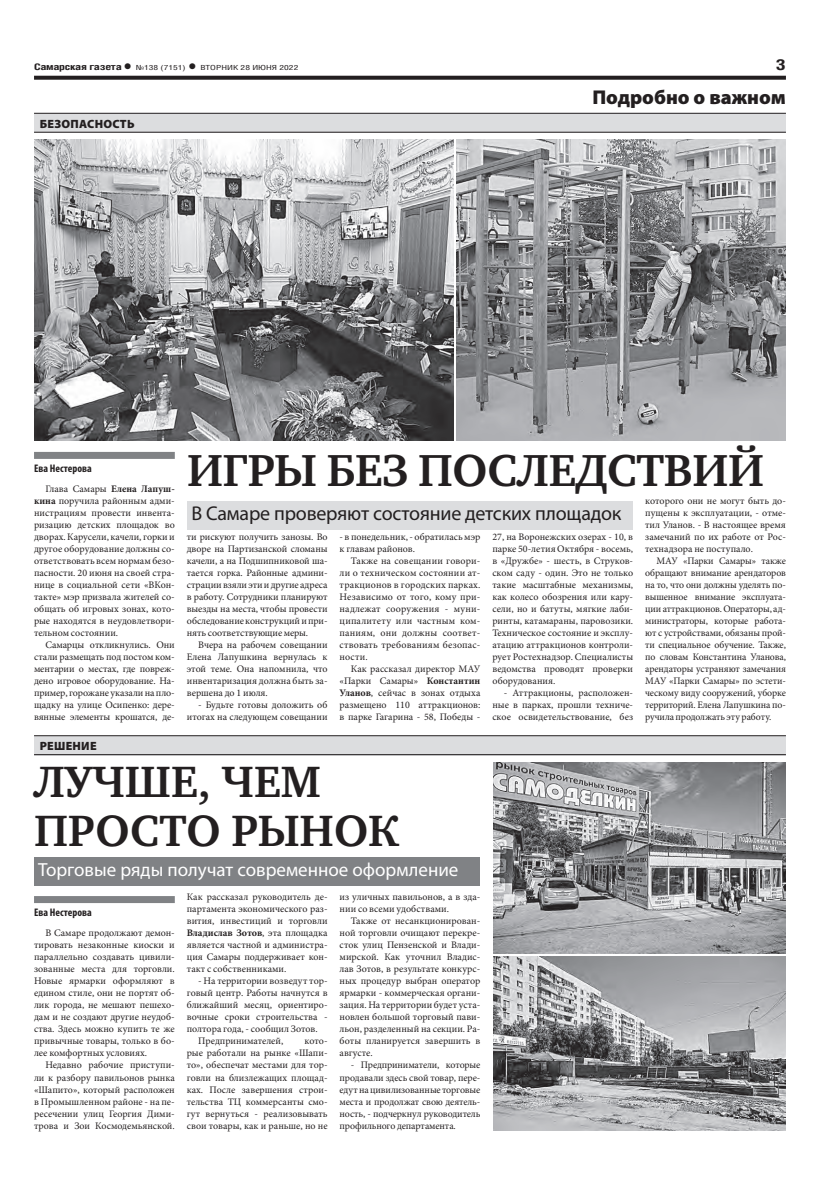
<style>
.page{position:relative;width:820px;height:1191px;background:#fff}
.page>*{position:absolute;margin:0;border:0;box-sizing:border-box;transform-origin:0 0}
.заголовок{font:700 46px "Charter C";letter-spacing:-.01em;color:#231f20}
.заголовок-2{font:700 45px/49px "Charter C";color:#231f20}
.подзаголовок{font:20px "Myriad Pro";letter-spacing:-.01em;color:#231f20}
.рубрика{font:900 20px "Myriad Pro";color:#231f20}
.подзаголовок__копия{font:19px "Myriad Pro";color:#fff}
.t1{font:700 15px "Helios Cond";color:#231f20;scale:1.4 1}
.надзаголовок{font:900 12px "Myriad Pro";letter-spacing:.02em;color:#231f20}
.автор_чб{font:700 condensed 11px "Myriad Pro";color:#231f20}
.ОСНОВНОЙ__копия__4{font:10px/12px "Minion Pro";color:#231f20;text-align:justify}
.t2{font:700 9px "Helios Cond";letter-spacing:-.02em;color:#231f20;scale:1.4 1}
.t3{font:7px "Helios Cond";color:#231f20;scale:1.4 1}
.s1{font-size:16px}
.s2{font-weight:700;font-size:16px}
.s3{font-weight:700}
</style>
<div class="page">
<svg style="left:34px;top:76px;width:751px;height:4px;background:#322f2f"></svg>
<div style="left:34px;top:452px;width:141px;height:7px;background:#808285"></div>
<div style="left:34px;top:113px;width:751px;height:20px;background:#dcdddf"></div>
<hr style="left:34px;top:113px;width:751px;height:1px;background:#231f20">
<hr style="left:34px;top:132px;width:751px;height:1px;background:#231f20">
<div style="left:34px;top:736px;width:751px;height:19px;background:#dcdddf"></div>
<hr style="left:34px;top:735px;width:751px;height:1px;background:#231f20">
<hr style="left:34px;top:754px;width:751px;height:1px;background:#231f20">
<div style="left:187px;top:501px;width:445px;height:28px;background:#dcdddf"></div>
<img style="left:34px;top:140px;width:420px;height:300px">
<div style="left:34px;top:896px;width:141px;height:7px;background:#808285"></div>
<img style="left:493px;top:763px;width:292px;height:191px">
<img style="left:493px;top:956px;width:292px;height:174px">
<img style="left:456px;top:140px;width:329px;height:300px">
<div style="left:34px;top:857px;width:445px;height:29px;background:#808285"></div>
<p class="t2" style="left:34px;top:61px;width:71px">Самарская газета<span class="s1">•</span></p>
<p class="t3" style="left:136px;top:63px;width:118px">№138 (7151) <span class="s2">•</span> ВТОРНИК 28 ИЮНЯ 2022</p>
<p class="t1" style="left:775px;top:55px;width:9px">3</p>
<p class="надзаголовок" style="left:40px;top:117px;width:96px">БЕЗОПАСНОСТЬ</p>
<p class="рубрика" style="left:592px;top:85px;width:195px">Подробно о важном</p>
<p class="автор_чб" style="left:34px;top:462px;width:59px">Ева Нестерова</p>
<p class="ОСНОВНОЙ__копия__4" style="left:34px;top:483px;width:142px;text-indent:11px">Глава Самары <span class="s3">Елена Лапуш&shy;кина</span> поручила районным адми&shy;нистрациям провести инвента&shy;ризацию детских площадок во дворах. Карусели, качели, горки и другое оборудование должны со&shy;ответствовать всем нормам безо&shy;пасности. 20 июня на своей стра&shy;нице в социальной сети «ВКон&shy;такте» мэр призвала жителей со&shy;общать об игровых зонах, кото&shy;рые находятся в неудовлетвори&shy;тельном состоянии.</p>
<p class="ОСНОВНОЙ__копия__4" style="left:34px;top:639px;width:142px;text-indent:11px">Самарцы откликнулись. Они стали размещать под постом ком&shy;ментарии о местах, где повреж&shy;дено игровое оборудование. На&shy;пример, горожане указали на пло&shy;щадку на улице Осипенко: дере&shy;вянные элементы крошатся, де-</p>
<p class="надзаголовок" style="left:40px;top:739px;width:58px">РЕШЕНИЕ</p>
<p class="заголовок" style="left:187px;top:445px;width:578px">ИГРЫ БЕЗ ПОСЛЕДСТВИЙ</p>
<p class="подзаголовок" style="left:191px;top:501px;width:431px">В Самаре проверяют состояние детских площадок</p>
<p class="ОСНОВНОЙ__копия__4" style="left:645px;top:495px;width:142px">которого они не могут быть до&shy;пущены к эксплуатации, - отме&shy;тил Уланов. - В настоящее время замечаний по их работе от Рос&shy;технадзора не поступало.</p>
<p class="ОСНОВНОЙ__копия__4" style="left:645px;top:555px;width:142px;text-indent:11px">МАУ «Парки Самары» также обращают внимание арендаторов на то, что они должны уделять по&shy;вышенное внимание эксплуата&shy;ции аттракционов. Операторы, ад&shy;министраторы, которые работа&shy;ют с устройствами, обязаны прой&shy;ти специальное обучение. Также, по словам Константина Уланова, арендаторы устраняют замечания МАУ «Парки Самары» по эстети&shy;ческому виду сооружений, уборке территорий. Елена Лапушкина по&shy;ручила продолжать эту работу.</p>
<p class="ОСНОВНОЙ__копия__4" style="left:339px;top:531px;width:142px">- в понедельник, - обратилась мэр к главам районов.</p>
<p class="ОСНОВНОЙ__копия__4" style="left:339px;top:555px;width:142px;text-indent:11px">Также на совещании говори&shy;ли о техническом состоянии ат&shy;тракционов в городских парках.<br>Независимо от того, кому при&shy;надлежат сооружения - муни&shy;ципалитету или частным ком&shy;паниям, они должны соответ&shy;ствовать требованиям безопас&shy;ности.</p>
<p class="ОСНОВНОЙ__копия__4" style="left:339px;top:663px;width:142px;text-indent:11px">Как рассказал директор МАУ «Парки Самары» <span class="s3">Константин Уланов</span>, сейчас в зонах отдыха размещено 110 аттракционов: в парке Гагарина - 58, Победы -</p>
<p class="ОСНОВНОЙ__копия__4" style="left:187px;top:531px;width:142px">ти рискуют получить занозы. Во дворе на Партизанской сломаны качели, а на Подшипниковой ша&shy;тается горка. Районные админи&shy;страции взяли эти и другие адреса в работу. Сотрудники планируют выезды на места, чтобы провести обследование конструкций и при&shy;нять соответствующие меры.</p>
<p class="ОСНОВНОЙ__копия__4" style="left:187px;top:639px;width:142px;text-indent:11px">Вчера на рабочем совещании Елена Лапушкина вернулась к этой теме. Она напомнила, что инвентаризация должна быть за&shy;вершена до 1 июля.</p>
<p class="ОСНОВНОЙ__копия__4" style="left:187px;top:699px;width:142px;text-align:right">- Будьте готовы доложить об итогах на следующем совещании</p>
<p class="ОСНОВНОЙ__копия__4" style="left:492px;top:531px;width:142px">27, на Воронежских озерах - 10, в парке 50-летия Октября - восемь, в «Дружбе» - шесть, в Струков&shy;ском саду - один. Это не только такие масштабные механизмы, как колесо обозрения или кару&shy;сели, но и батуты, мягкие лаби&shy;ринты, катамараны, паровозики.<br>Техническое состояние и эксплу&shy;атацию аттракционов контроли&shy;рует Ростехнадзор. Специалисты ведомства проводят проверки оборудования.</p>
<p class="ОСНОВНОЙ__копия__4" style="left:492px;top:687px;width:142px;text-indent:11px">- Аттракционы, расположен&shy;ные в парках, прошли техниче&shy;ское освидетельствование, без</p>
<p class="заголовок-2" style="left:34px;top:757px;width:366px">ЛУЧШЕ, ЧЕМ<br>ПРОСТО РЫНОК</p>
<p class="подзаголовок__копия" style="left:38px;top:858px;width:421px">Торговые ряды получат современное оформление</p>
<p class="автор_чб" style="left:34px;top:906px;width:59px">Ева Нестерова</p>
<p class="ОСНОВНОЙ__копия__4" style="left:34px;top:927px;width:142px;text-indent:11px">В Самаре продолжают демон&shy;тировать незаконные киоски и параллельно создавать цивили&shy;зованные места для торговли.<br>Новые ярмарки оформляют в едином стиле, они не портят об&shy;лик города, не мешают пешехо&shy;дам и не создают другие неудоб&shy;ства. Здесь можно купить те же привычные товары, только в бо&shy;лее комфортных условиях.</p>
<p class="ОСНОВНОЙ__копия__4" style="left:34px;top:1059px;width:142px;text-indent:11px">Недавно рабочие приступи&shy;ли к разбору павильонов рынка «Шапито», который расположен в Промышленном районе - на пе&shy;ресечении улиц Георгия Дими&shy;трова и Зои Космодемьянской.</p>
<p class="ОСНОВНОЙ__копия__4" style="left:187px;top:891px;width:142px">Как рассказал руководитель де&shy;партамента экономического раз&shy;вития, инвестиций и торговли <span class="s3">Владислав Зотов</span>, эта площадка является частной и администра&shy;ция Самары поддерживает кон&shy;такт с собственниками.</p>
<p class="ОСНОВНОЙ__копия__4" style="left:187px;top:975px;width:142px;text-indent:11px">- На территории возведут тор&shy;говый центр. Работы начнутся в ближайший месяц, ориентиро&shy;вочные сроки строительства - полтора года, - сообщил Зотов.</p>
<p class="ОСНОВНОЙ__копия__4" style="left:198px;top:1035px;width:87px">Предпринимателей,</p>
<p class="ОСНОВНОЙ__копия__4" style="left:187px;top:1035px;width:142px;text-indent:118px">кото&shy;рые работали на рынке «Шапи&shy;то», обеспечат местами для тор&shy;говли на близлежащих площад&shy;ках. После завершения строи&shy;тельства ТЦ коммерсанты смо&shy;гут вернуться - реализовывать свои товары, как и раньше, но не</p>
<p class="ОСНОВНОЙ__копия__4" style="left:339px;top:891px;width:142px">из уличных павильонов, а в зда&shy;нии со всеми удобствами.</p>
<p class="ОСНОВНОЙ__копия__4" style="left:339px;top:915px;width:142px;text-indent:11px">Также от несанкционирован&shy;ной торговли очищают перекре&shy;сток улиц Пензенской и Влади&shy;мирской. Как уточнил Владис&shy;лав Зотов, в результате конкурс&shy;ных процедур выбран оператор ярмарки - коммерческая органи&shy;зация. На территории будет уста&shy;новлен большой торговый пави&shy;льон, разделенный на секции. Ра&shy;боты планируется завершить в августе.</p>
<p class="ОСНОВНОЙ__копия__4" style="left:339px;top:1059px;width:142px;text-indent:11px">- Предприниматели, которые продавали здесь свой товар, пере&shy;едут на цивилизованные торговые места и продолжат свою деятель&shy;ность, - подчеркнул руководитель профильного департамента.</p>
</div>
